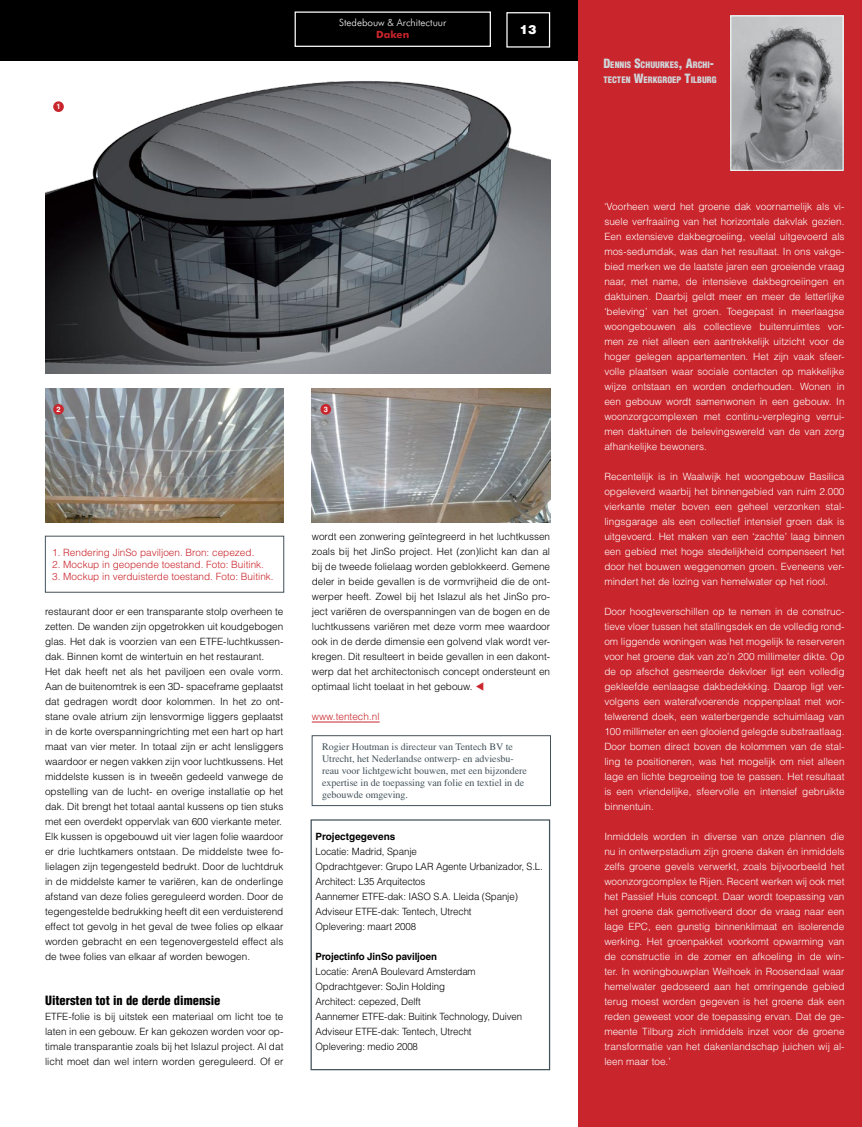
<style>
.page{position:relative;width:862px;height:1127px;background:#fff}
.page>*{position:absolute;margin:0;border:0;box-sizing:border-box;transform-origin:0 0}
.t1{font:900 condensed 12.5px "Helvetica";color:#000}
.t2{font:900 12.5px "Helvetica";color:#fff}
.t3{font:300 10px/15px "Helvetica";color:#fff;text-align:justify}
.t4{font:300 10px/15px "Helvetica";color:#000}
.t5{font:10px/12px "Times";color:#43525a}
.t6{font:300 10px "Helvetica";color:#c9252c}
.t7{font:700 10px "Helvetica";letter-spacing:-.01em;color:#000}
.t8{font:300 10px "Futura BT";color:#fff}
.t9{font:700 10px "Futura BT";color:#c9252c}
.t10{font:900 condensed 8.75px/15px "Helvetica";color:#ced7db}
.t11{font:700 7.5px "Helvetica";color:#fff}
.s1{color:#c9252c}
.s2{font-size:12.5px}
</style>
<div class="page">
<div style="left:0;top:0;width:861px;height:60px;background:#000"></div>
<div style="left:506px;top:12px;width:44px;height:36px;background:#000;border:1px solid #fff"></div>
<div style="left:310px;top:819px;width:240px;height:251px;border:1px solid #43525a"></div>
<hr style="left:311px;top:722px;width:68px;height:1px;background:#c9252c">
<div style="left:311px;top:735px;width:239px;height:71px;border:1px solid #43525a"></div>
<img style="left:45px;top:28px;width:505px;height:346px">
<img style="left:311px;top:388px;width:239px;height:134px">
<img style="left:45px;top:388px;width:238px;height:134px">
<div style="left:53px;top:101px;width:11px;height:11px;background:#c9252c;border-radius:50%"></div>
<div style="left:53px;top:404px;width:11px;height:11px;background:#c9252c;border-radius:50%"></div>
<div style="left:320px;top:404px;width:11px;height:11px;background:#c9252c;border-radius:50%"></div>
<div style="left:578px;top:0;width:283px;height:1127px;background:#c9252c"></div>
<img style="left:732px;top:18px;width:108px;height:151px">
<div style="left:730px;top:16px;width:112px;height:155px;border:1px solid #fff"></div>
<p class="t11" style="left:56px;top:102px;width:6px">1</p>
<p class="t8" style="left:339px;top:16px;width:109px">Stedebouw &amp; Architectuur</p>
<p class="t9" style="left:376px;top:28px;width:34px">Daken</p>
<p class="t2" style="left:519px;top:21px;width:18px">13</p>
<p class="t11" style="left:56px;top:404px;width:6px">2</p>
<p class="t11" style="left:323px;top:404px;width:6px">3</p>
<p class="t6" style="left:52px;top:546px;width:204px">1. Rendering JinSo paviljoen. Bron: cepezed.</p>
<p class="t6" style="left:52px;top:558px;width:213px">2. Mockup in geopende toestand. Foto: Buitink.</p>
<p class="t6" style="left:52px;top:570px;width:223px">3. Mockup in verduisterde toestand. Foto: Buitink.</p>
<p class="t4" style="left:45px;top:604px;width:240px">restaurant door er een transparante stolp overheen te zetten. De wanden zijn opgetrokken uit koudgebogen glas. Het dak is voorzien van een ETFE-luchtkussen&shy;dak. Binnen komt de wintertuin en het restaurant.<br>Het dak heeft net als het paviljoen een ovale vorm.<br>Aan de buitenomtrek is een 3D- spaceframe geplaatst dat gedragen wordt door kolommen. In het zo ont&shy;stane ovale atrium zijn lensvormige liggers geplaatst in de korte overspanningrichting met een hart op hart maat van vier meter. In totaal zijn er acht lensliggers waardoor er negen vakken zijn voor luchtkussens. Het middelste kussen is in tweeën gedeeld vanwege de opstelling van de lucht- en overige installatie op het dak. Dit brengt het totaal aantal kussens op tien stuks met een overdekt oppervlak van 600 vierkante meter.<br>Elk kussen is opgebouwd uit vier lagen folie waardoor er drie luchtkamers ontstaan. De middelste twee fo&shy;lielagen zijn tegengesteld bedrukt. Door de luchtdruk in de middelste kamer te variëren, kan de onderlinge afstand van deze folies gereguleerd worden. Door de tegengestelde bedrukking heeft dit een verduisterend effect tot gevolg in het geval de twee folies op elkaar worden gebracht en een tegenovergesteld effect als de twee folies van elkaar af worden bewogen.</p>
<p class="t1" style="left:45px;top:992px;width:177px">Uitersten tot in de derde dimensie</p>
<p class="t4" style="left:45px;top:1009px;width:240px;text-align:justify">ETFE-folie is bij uitstek een materiaal om licht toe te laten in een gebouw. Er kan gekozen worden voor op&shy;timale transparantie zoals bij het Islazul project. Al dat licht moet dan wel intern worden gereguleerd. Of er</p>
<p class="t4" style="left:311px;top:529px;width:240px;text-align:justify">wordt een zonwering geïntegreerd in het luchtkussen zoals bij het JinSo project. Het (zon)licht kan dan al bij de tweede folielaag worden geblokkeerd. Gemene deler in beide gevallen is de vormvrijheid die de ont&shy;werper heeft. Zowel bij het Islazul als het JinSo pro&shy;ject variëren de overspanningen van de bogen en de luchtkussens variëren met deze vorm mee waardoor ook in de derde dimensie een golvend vlak wordt ver&shy;kregen. Dit resulteert in beide gevallen in een dakont&shy;werp dat het architectonisch concept ondersteunt en optimaal licht toelaat in het gebouw. <span class="s1">▼</span></p>
<p class="t6" style="left:311px;top:710px;width:69px">www.tentech.nl</p>
<p class="t5" style="left:322px;top:740px;width:206px">Rogier Houtman is directeur van Tentech BV te Utrecht, het Nederlandse ontwerp- en adviesbu&shy;reau voor lichtgewicht bouwen, met een bijzondere expertise in de toepassing van folie en textiel in de gebouwde omgeving.</p>
<p class="t7" style="left:315px;top:830px;width:81px">Projectgegevens</p>
<p class="t4" style="left:315px;top:844px;width:229px">Locatie: Madrid, Spanje<br>Opdrachtgever: Grupo LAR Agente Urbanizador, S.L.<br>Architect: L35 Arquitectos<br>Aannemer ETFE-dak: IASO S.A. Lleida (Spanje)<br>Adviseur ETFE-dak: Tentech, Utrecht<br>Oplevering: maart 2008</p>
<p class="t7" style="left:315px;top:950px;width:123px">Projectinfo JinSo paviljoen</p>
<p class="t4" style="left:315px;top:964px;width:208px">Locatie: ArenA Boulevard Amsterdam Opdrachtgever: SoJin Holding<br>Architect: cepezed, Delft<br>Aannemer ETFE-dak: Buitink Technology, Duiven Adviseur ETFE-dak: Tentech, Utrecht Oplevering: medio 2008</p>
<p class="t10" style="left:603px;top:57px;width:115px"><span class="s2">D</span>ENNIS <span class="s2">S</span>CHUURKES<span class="s2">, A</span>RCHI<span class="s2">-<br></span>TECTEN <span class="s2">W</span>ERKGROEP <span class="s2">T</span>ILBURG</p>
<p class="t3" style="left:604px;top:199px;width:241px">‘Voorheen werd het groene dak voornamelijk als vi&shy;suele verfraaiing van het horizontale dakvlak gezien.<br>Een extensieve dakbegroeiing, veelal uitgevoerd als mos-sedumdak, was dan het resultaat. In ons vakge&shy;bied merken we de laatste jaren een groeiende vraag naar, met name, de intensieve dakbegroeiingen en daktuinen. Daarbij geldt meer en meer de letterlijke ‘beleving’ van het groen. Toegepast in meerlaagse woongebouwen als collectieve buitenruimtes vor&shy;men ze niet alleen een aantrekkelijk uitzicht voor de hoger gelegen appartementen. Het zijn vaak sfeer&shy;volle plaatsen waar sociale contacten op makkelijke wijze ontstaan en worden onderhouden. Wonen in een gebouw wordt samenwonen in een gebouw. In woonzorgcomplexen met continu-verpleging verrui&shy;men daktuinen de belevingswereld van de van zorg afhankelijke bewoners.</p>
<p class="t3" style="left:604px;top:469px;width:241px">Recentelijk is in Waalwijk het woongebouw Basilica opgeleverd waarbij het binnengebied van ruim 2.000 vierkante meter boven een geheel verzonken stal&shy;lingsgarage als een collectief intensief groen dak is uitgevoerd. Het maken van een ‘zachte’ laag binnen een gebied met hoge stedelijkheid compenseert het door het bouwen weggenomen groen. Eveneens ver&shy;mindert het de lozing van hemelwater op het riool.</p>
<p class="t3" style="left:604px;top:604px;width:241px">Door hoogteverschillen op te nemen in de construc&shy;tieve vloer tussen het stallingsdek en de volledig rond&shy;om liggende woningen was het mogelijk te reserveren voor het groene dak van zo’n 200 millimeter dikte. Op de op afschot gesmeerde dekvloer ligt een volledig gekleefde eenlaagse dakbedekking. Daarop ligt ver&shy;volgens een waterafvoerende noppenplaat met wor&shy;telwerend doek, een waterbergende schuimlaag van 100 millimeter en een glooiend gelegde substraatlaag.<br>Door bomen direct boven de kolommen van de stal&shy;ling te positioneren, was het mogelijk om niet alleen lage en lichte begroeiing toe te passen. Het resultaat is een vriendelijke, sfeervolle en intensief gebruikte binnentuin.</p>
<p class="t3" style="left:604px;top:829px;width:241px">Inmiddels worden in diverse van onze plannen die nu in ontwerpstadium zijn groene daken én inmiddels zelfs groene gevels verwerkt, zoals bijvoorbeeld het woonzorgcomplex te Rijen. Recent werken wij ook met het Passief Huis concept. Daar wordt toepassing van het groene dak gemotiveerd door de vraag naar een lage EPC, een gunstig binnenklimaat en isolerende werking. Het groenpakket voorkomt opwarming van de constructie in de zomer en afkoeling in de win&shy;ter. In woningbouwplan Weihoek in Roosendaal waar hemelwater gedoseerd aan het omringende gebied terug moest worden gegeven is het groene dak een reden geweest voor de toepassing ervan. Dat de ge&shy;meente Tilburg zich inmiddels inzet voor de groene transformatie van het dakenlandschap juichen wij al&shy;leen maar toe.’</p>
</div>
